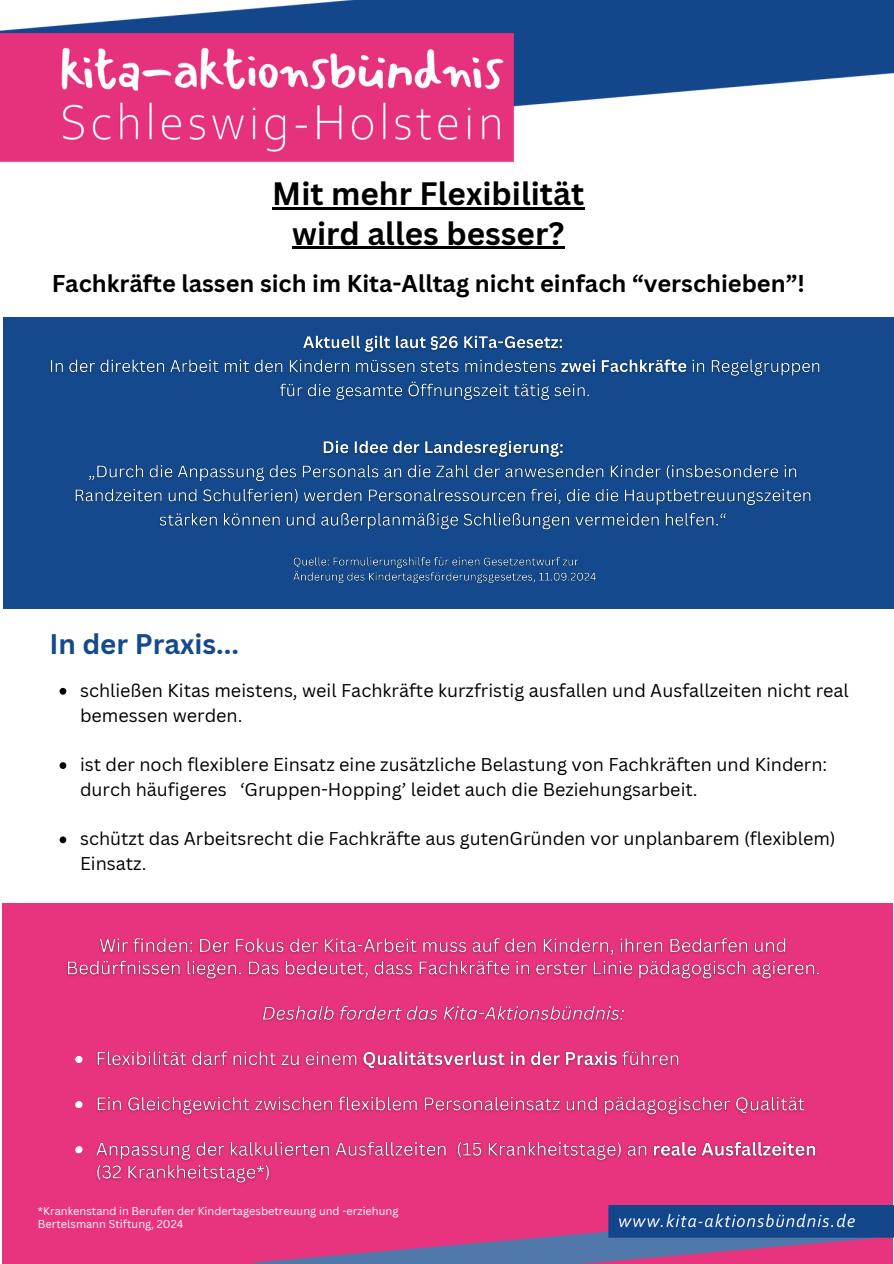
<style>
.page{position:relative;width:894px;height:1264px;background:#fff}
.page>*{position:absolute;margin:0;border:0;box-sizing:border-box;transform-origin:0 0}
.t1{font:700 31.5px/39.3px "Canva Sans";color:#000;text-align:center}
.t2{font:700 27.6px "Canva Sans";color:#144a8d}
.t3{font:700 23.7px "Canva Sans";color:#000}
.t4{font:18px/24.8px "Canva Sans";color:#000}
.t5{font:10.95px "Canva Sans";color:#fff}
</style>
<div class="page">
<div style="left:3px;top:317px;width:890px;height:291px;background:#144a8d"></div>
<div style="left:3px;top:903px;width:889px;height:360px;background:#e8347e"></div>
<img style="left:255px;top:1205px;width:638px;height:58px">
<img style="left:0;top:0;width:893px;height:163px">
<img style="left:66px;top:937px;width:754px;height:248px">
<svg style="left:60px;top:688px;width:6px;height:6px"></svg>
<svg style="left:60px;top:762px;width:6px;height:7px"></svg>
<svg style="left:60px;top:836px;width:6px;height:7px"></svg>
<img style="left:75px;top:440px;width:736px;height:90px">
<hr style="left:272px;top:207px;width:312px;height:3px;background:#000">
<hr style="left:292px;top:247px;width:272px;height:2px;background:#000">
<img style="left:50px;top:335px;width:770px;height:66px">
<img style="left:293px;top:557px;width:303px;height:27px">
<p class="t1" style="left:272px;top:173px;width:313px">Mit mehr Flexibilität wird alles besser?</p>
<p class="t3" style="left:52px;top:267px;width:754px">Fachkräfte lassen sich im Kita-Alltag nicht einfach “verschieben”!</p>
<p class="t2" style="left:49px;top:624px;width:191px">In der Praxis...</p>
<h3 class="t4" style="left:80px;top:677px;width:770px">schließen Kitas meistens, weil Fachkräfte kurzfristig ausfallen und Ausfallzeiten nicht real bemessen werden.</h3>
<h2 class="t4" style="left:80px;top:751px;width:748px">ist der noch flexiblere Einsatz eine zusätzliche Belastung von Fachkräften und Kindern: durch häufigeres ‘Gruppen-Hopping’ leidet auch die Beziehungsarbeit.</h2>
<p class="t4" style="left:80px;top:826px;width:757px">schützt das Arbeitsrecht die Fachkräfte aus gutenGründen vor unplanbarem (flexiblem)<br>Einsatz.</p>
<p class="t5" style="left:38px;top:1203px;width:362px">*Krankenstand in Berufen der Kindertagesbetreuung und -erziehung</p>
<p class="t5" style="left:38px;top:1215px;width:147px">Bertelsmann Stiftung, 2024</p>
</div>
